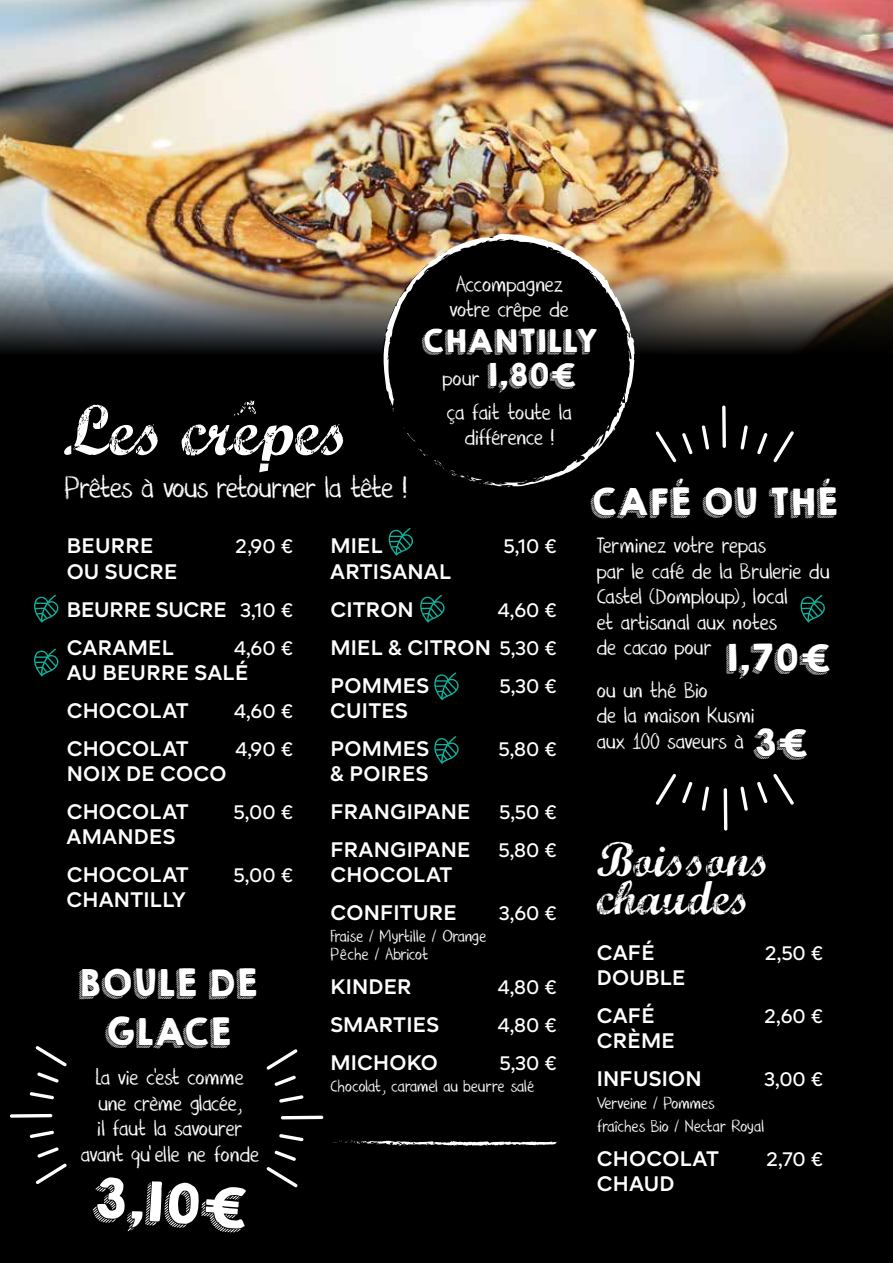
<style>
.page{position:relative;width:893px;height:1263px;background:#000}
.page>*{position:absolute;margin:0;border:0;box-sizing:border-box;transform-origin:0 0}
.t1{font:70.5px "Marcelle Script";color:#fff}
.t2{font:49.35px "KGHAPPY";color:#fff}
.t3{font:48px/37.5px "Marcelle Script";color:#fff}
.t4{font:34.5px "DK Nouveau Crayon";letter-spacing:-.065em;color:#fff}
.t5{font:33.45px/48.8px "KGHAPPY";color:#fff;text-align:center}
.t6{font:28.5px/34.2px "KGHAPPY";color:#fff;text-align:center}
.t7{font:25.5px/25.5px "DK Nouveau Crayon";letter-spacing:-.03em;color:#fff}
.t8{font:600 21px/38px "BR Candor";letter-spacing:.01em;color:#fff}
.t9{font:19.5px/18px "DK Nouveau Crayon";letter-spacing:-.03em;color:#fff}
.t10{font:500 19.5px "BR Candor";color:#fff}
.s1{font-family:"DK Nouveau Crayon";font-size:25.5px}
.s2{font-weight:500;font-size:19.5px}
</style>
<div class="page">
<img style="left:0;top:0;width:893px;height:352px">
<svg style="left:30px;top:1092px;width:24px;height:7px"></svg>
<svg style="left:37px;top:1072px;width:22px;height:11px"></svg>
<svg style="left:35px;top:1046px;width:32px;height:20px"></svg>
<svg style="left:30px;top:1131px;width:24px;height:7px"></svg>
<svg style="left:36px;top:1164px;width:31px;height:20px"></svg>
<svg style="left:10px;top:1114px;width:42px;height:4px"></svg>
<svg style="left:37px;top:1147px;width:22px;height:11px"></svg>
<svg style="left:279px;top:1134px;width:24px;height:7px"></svg>
<svg style="left:275px;top:1150px;width:21px;height:11px"></svg>
<svg style="left:267px;top:1167px;width:31px;height:20px"></svg>
<svg style="left:279px;top:1095px;width:25px;height:7px"></svg>
<svg style="left:267px;top:1049px;width:30px;height:21px"></svg>
<hr style="left:281px;top:1116px;width:42px;height:3px;background:#fff;border-radius:2px">
<svg style="left:275px;top:1076px;width:21px;height:10px"></svg>
<svg style="left:383px;top:234px;width:252px;height:252px"></svg>
<svg style="left:626px;top:331px;width:4px;height:5px"></svg>
<svg style="left:403px;top:427px;width:111px;height:60px"></svg>
<svg style="left:525px;top:477px;width:26px;height:5px"></svg>
<svg style="left:575px;top:459px;width:6px;height:2px"></svg>
<svg style="left:606px;top:425px;width:10px;height:7px"></svg>
<svg style="left:390px;top:403px;width:4px;height:9px"></svg>
<svg style="left:576px;top:260px;width:11px;height:9px"></svg>
<svg style="left:333px;top:1140px;width:225px;height:6px"></svg>
<svg style="left:740px;top:425px;width:8px;height:24px"></svg>
<svg style="left:757px;top:433px;width:10px;height:21px"></svg>
<svg style="left:773px;top:431px;width:21px;height:31px"></svg>
<svg style="left:702px;top:425px;width:7px;height:25px"></svg>
<svg style="left:656px;top:431px;width:20px;height:31px"></svg>
<svg style="left:722px;top:405px;width:4px;height:43px"></svg>
<svg style="left:682px;top:433px;width:10px;height:21px"></svg>
<svg style="left:702px;top:787px;width:7px;height:24px"></svg>
<svg style="left:682px;top:782px;width:10px;height:21px"></svg>
<svg style="left:656px;top:774px;width:20px;height:31px"></svg>
<svg style="left:740px;top:787px;width:8px;height:24px"></svg>
<svg style="left:773px;top:774px;width:21px;height:31px"></svg>
<hr style="left:724px;top:788px;width:3px;height:43px;background:#fff;border-radius:2px">
<svg style="left:757px;top:782px;width:10px;height:21px"></svg>
<svg style="left:388px;top:528px;width:25px;height:28px"></svg>
<svg style="left:420px;top:595px;width:25px;height:28px"></svg>
<svg style="left:434px;top:672px;width:25px;height:28px"></svg>
<svg style="left:434px;top:736px;width:25px;height:28px"></svg>
<svg style="left:34px;top:595px;width:25px;height:28px"></svg>
<svg style="left:34px;top:648px;width:25px;height:29px"></svg>
<svg style="left:800px;top:595px;width:25px;height:28px"></svg>
<h1 class="t1" style="left:64px;top:381px;width:287px">Les crêpes</h1>
<p class="t7" style="left:449px;top:272px;width:122px">Accompagnez votre crêpe de</p>
<h3 class="t6" style="left:421px;top:324px;width:178px">CHANTILLY <span class="s1">pour</span> 1,80€</h3>
<p class="t7" style="left:446px;top:400px;width:127px;text-align:center">ça fait toute la différence !</p>
<h3 class="t4" style="left:64px;top:470px;width:345px">Prêtes à vous retourner la tête !</h3>
<p class="t8" style="left:330px;top:527px;width:54px">MIEL</p>
<p class="t10" style="left:503px;top:535px;width:55px">5,10 €</p>
<p class="t8" style="left:330px;top:552px;width:123px">ARTISANAL<br>CITRON</p>
<p class="t8" style="left:67px;top:527px;width:88px">BEURRE</p>
<p class="t10" style="left:236px;top:535px;width:59px">2,90 €</p>
<p class="t8" style="left:67px;top:552px;width:228px">OU SUCRE<br>BEURRE SUCRE <span class="s2">3,10 €<br></span>CARAMEL</p>
<p class="t10" style="left:497px;top:598px;width:61px">4,60 €</p>
<p class="t8" style="left:330px;top:628px;width:228px">MIEL &amp; CITRON <span class="s2">5,30 €<br></span>POMMES</p>
<p class="t10" style="left:234px;top:636px;width:61px">4,60 €</p>
<p class="t8" style="left:67px;top:653px;width:183px">AU BEURRE SALÉ<br>CHOCOLAT</p>
<p class="t10" style="left:499px;top:674px;width:59px">5,30 €</p>
<p class="t8" style="left:330px;top:691px;width:100px">CUITES<br>POMMES</p>
<p class="t10" style="left:234px;top:699px;width:61px">4,60 €</p>
<p class="t8" style="left:67px;top:729px;width:124px">CHOCOLAT</p>
<p class="t10" style="left:235px;top:737px;width:60px">4,90 €</p>
<p class="t8" style="left:67px;top:755px;width:161px">NOIX DE COCO<br>CHOCOLAT</p>
<p class="t10" style="left:498px;top:737px;width:60px">5,80 €</p>
<p class="t8" style="left:330px;top:755px;width:142px">&amp; POIRES<br>FRANGIPANE</p>
<p class="t10" style="left:234px;top:800px;width:61px">5,00 €</p>
<p class="t10" style="left:499px;top:800px;width:59px">5,50 €</p>
<p class="t8" style="left:67px;top:818px;width:124px">AMANDES<br>CHOCOLAT</p>
<p class="t8" style="left:67px;top:881px;width:121px">CHANTILLY</p>
<p class="t10" style="left:234px;top:863px;width:61px">5,00 €</p>
<h3 class="t5" style="left:78px;top:959px;width:181px">BOULE DE<br>GLACE</h3>
<p class="t7" style="left:80px;top:1065px;width:181px;text-align:center">La vie c'est comme une crème glacée,<br>il faut la savourer avant qu' elle ne fonde</p>
<h2 class="t2" style="left:95px;top:1159px;width:157px;rotate:4deg">3,10€</h2>
<p class="t8" style="left:330px;top:830px;width:142px">FRANGIPANE</p>
<p class="t10" style="left:498px;top:838px;width:60px">5,80 €</p>
<p class="t8" style="left:330px;top:856px;width:128px">CHOCOLAT<br>CONFITURE</p>
<p class="t10" style="left:499px;top:901px;width:59px">3,60 €</p>
<p class="t9" style="left:330px;top:928px;width:158px">Fraise / Myrtille / Orange<br>Pêche / Abricot</p>
<p class="t8" style="left:330px;top:968px;width:83px">KINDER</p>
<p class="t10" style="left:497px;top:975px;width:61px">4,80 €</p>
<p class="t8" style="left:330px;top:1006px;width:110px">SMARTIES</p>
<p class="t10" style="left:497px;top:1013px;width:61px">4,80 €</p>
<p class="t8" style="left:330px;top:1043px;width:109px">MICHOKO</p>
<p class="t10" style="left:499px;top:1051px;width:59px">5,30 €</p>
<p class="t9" style="left:330px;top:1078px;width:206px">Chocolat, caramel au beurre salé</p>
<h3 class="t5" style="left:590px;top:478px;width:250px">CAFÉ OU THÉ</h3>
<p class="t7" style="left:596px;top:534px;width:235px">Terminez votre repas<br>par le café de la Brulerie du<br>Castel (Domploup), local<br>et artisanal aux notes<br>de cacao pour</p>
<p class="t7" style="left:596px;top:678px;width:160px">ou un thé Bio<br>de la maison Kusmi aux 100 saveurs à</p>
<h3 class="t5" style="left:725px;top:634px;width:107px">1,70€</h3>
<h3 class="t5" style="left:753px;top:719px;width:57px">3€</h3>
<h3 class="t3" style="left:597px;top:839px;width:175px">Boissons chaudes</h3>
<p class="t8" style="left:597px;top:934px;width:59px">CAFÉ</p>
<p class="t10" style="left:765px;top:941px;width:60px">2,50 €</p>
<p class="t8" style="left:597px;top:959px;width:90px">DOUBLE<br>CAFÉ</p>
<p class="t10" style="left:764px;top:1004px;width:60px">2,60 €</p>
<p class="t8" style="left:597px;top:1022px;width:106px">CRÈME<br>INFUSION</p>
<p class="t10" style="left:764px;top:1068px;width:60px">3,00 €</p>
<p class="t9" style="left:597px;top:1091px;width:169px;line-height:23.4px">Verveine / Pommes fraîches Bio / Nectar Royal</p>
<p class="t8" style="left:597px;top:1139px;width:124px">CHOCOLAT</p>
<p class="t10" style="left:767px;top:1147px;width:58px">2,70 €</p>
<p class="t8" style="left:597px;top:1165px;width:79px">CHAUD</p>
</div>
